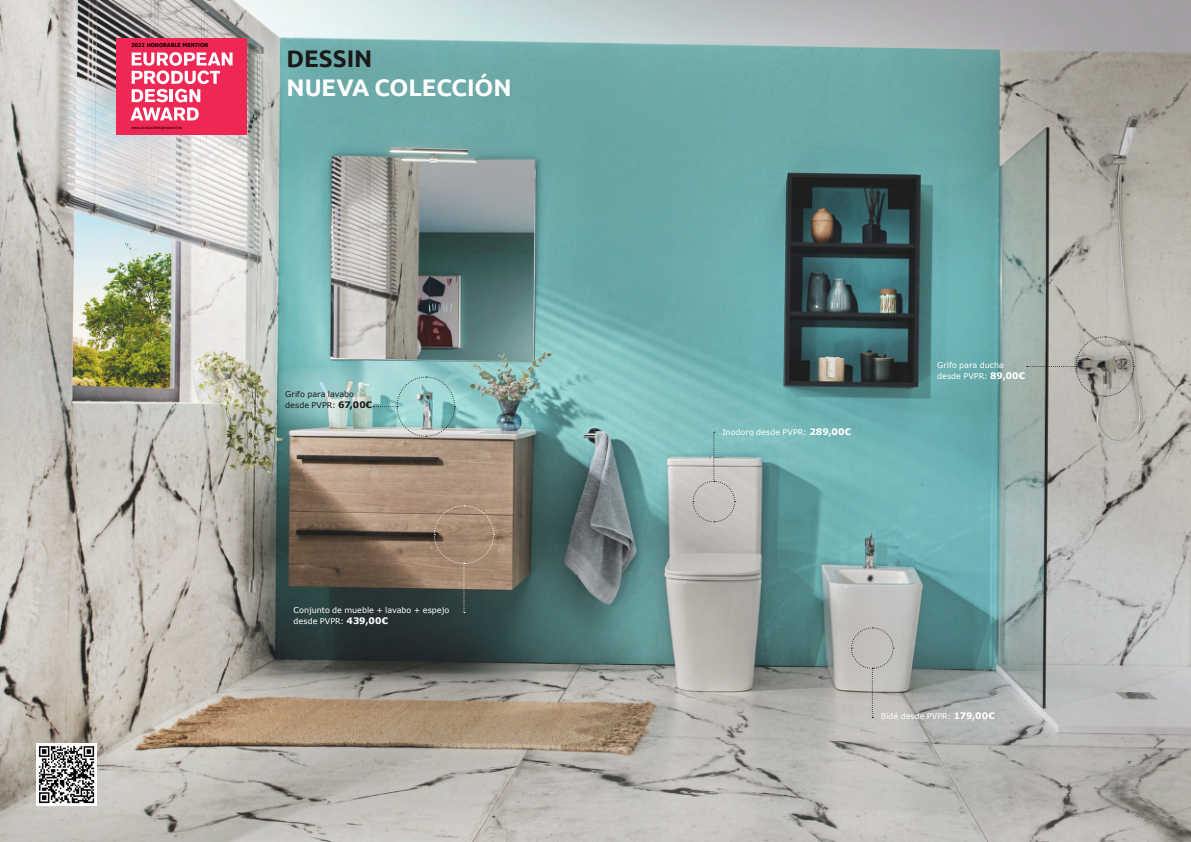
<style>
.page{position:relative;width:1191px;height:842px;background:#fff}
.page>*{position:absolute;margin:0;border:0;box-sizing:border-box;transform-origin:0 0}
.t1{font:700 24px "Ubuntu";color:#fff}
.t2{font:700 24px "Ubuntu";color:#1a1a18}
.t3{font:8px/10.8px "Verdana";color:#fff}
.t4{font:8px/10.8px "Verdana";letter-spacing:.005em;color:#1a1a18}
.t5{font:700 5.4px "DejaVu Sans Condensed";color:#000}
.t6{font:3.9px "DejaVu Sans Condensed";color:#000}
.s1{font-weight:700;font-size:9px}
</style>
<div class="page">
<img style="left:0;top:0;width:1191px;height:842px">
<img style="left:36px;top:743px;width:60px;height:63px">
<svg style="left:116px;top:39px;width:130px;height:95px;background:#f15175"></svg>
<svg style="left:433px;top:505px;width:61px;height:108px;background:#8b7a68"></svg>
<svg style="left:692px;top:432px;width:43px;height:91px;background:#b0bfbc"></svg>
<svg style="left:850px;top:627px;width:44px;height:91px;background:#bdbbb8"></svg>
<svg style="left:1027px;top:336px;width:107px;height:61px;background:#a4a59f"></svg>
<svg style="left:277px;top:367px;width:109px;height:61px;background:#91c0bd"></svg>
<svg style="left:373px;top:376px;width:82px;height:61px;background:#9cc8c6"></svg>
<p class="t5" style="left:131px;top:40px;width:78px">2022 HONORABLE MENTION</p>
<p class="t6" style="left:131px;top:124px;width:53px">www.productdesignaward.eu</p>
<h1 class="t2" style="left:286px;top:44px;width:87px">DESSIN</h1>
<h1 class="t1" style="left:286px;top:73px;width:227px">NUEVA COLECCIÓN</h1>
<p class="t4" style="left:285px;top:389px;width:89px">Grifo para lavabo desde PVPR: <span class="s1">67,00€</span></p>
<p class="t3" style="left:293px;top:605px;width:157px">Conjunto de mueble + lavabo + espejo desde PVPR: <span class="s1">439,00€</span></p>
<p class="t3" style="left:722px;top:427px;width:130px">Inodoro desde PVPR: <span class="s1">289,00€</span></p>
<p class="t3" style="left:937px;top:360px;width:90px">Grifo para ducha desde PVPR: <span class="s1">89,00€</span></p>
<p class="t3" style="left:881px;top:711px;width:115px">Bidé desde PVPR: <span class="s1">179,00€</span></p>
</div>
